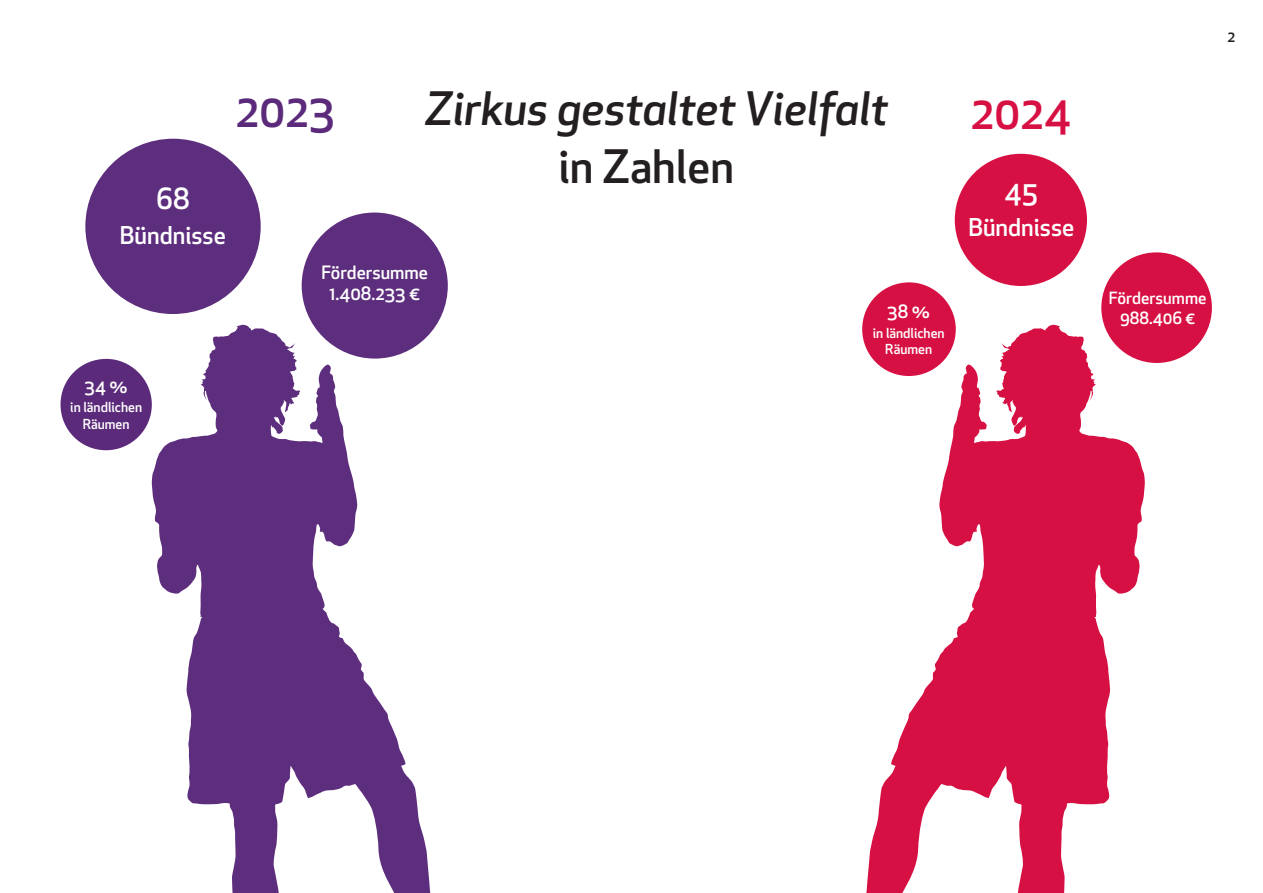
<style>
.page{position:relative;width:1263px;height:893px;background:#fff}
.page>*{position:absolute;margin:0;border:0;box-sizing:border-box;transform-origin:0 0}
.t1{font:italic 500 45px "Apex New";color:#231f20}
.t2{font:500 45px "Apex New";color:#231f20}
.t3{font:500 45px "Apex New";color:#5b2a7a}
.t4{font:500 45px "Apex New";color:#d71043}
.t5{font:500 28.5px "Apex New";color:#fff}
.t6{font:500 24px "Apex New";color:#fff}
.t7{font:500 18px/21.6px "Apex New";color:#fff;text-align:center}
.t8{font:500 16.5px/19.8px "Apex New";color:#fff;text-align:center}
.t9{font:500 15px "Apex New";color:#231f20}
.t10{font:500 13.5px/16.5px "Apex New";color:#fff;text-align:center}
</style>
<div class="page">
<div style="left:85px;top:139px;width:176px;height:175px;background:#5e2e7e;border-radius:88px"></div>
<div style="left:302px;top:213px;width:146px;height:146px;background:#5e2e7e;border-radius:50%"></div>
<div style="left:61px;top:359px;width:91px;height:91px;background:#5b2a7a;border-radius:50%"></div>
<svg style="left:152px;top:324px;width:285px;height:569px;fill:#5e2e7e"></svg>
<svg style="left:862px;top:324px;width:283px;height:569px;fill:#d71043"></svg>
<div style="left:955px;top:154px;width:132px;height:132px;background:#d71043;border-radius:66px"></div>
<div style="left:1101px;top:252px;width:111px;height:111px;background:#d71043;border-radius:50%"></div>
<div style="left:862px;top:282px;width:94px;height:94px;background:#d71043;border-radius:50%"></div>
<h2 class="t5" style="left:156px;top:180px;width:35px">68</h2>
<h3 class="t6" style="left:120px;top:219px;width:108px">Bündnisse</h3>
<h3 class="t7" style="left:85px;top:375px;width:45px">34 %</h3>
<p class="t10" style="left:70px;top:399px;width:73px">in ländlichen<br>Räumen</p>
<h1 class="t3" style="left:236px;top:80px;width:101px">2023</h1>
<h1 class="t1" style="left:425px;top:79px;width:464px">Zirkus gestaltet Vielfalt</h1>
<h1 class="t2" style="left:558px;top:136px;width:177px">in Zahlen</h1>
<h3 class="t7" style="left:321px;top:261px;width:108px">Fördersumme<br>1.408.233 €</h3>
<h3 class="t7" style="left:887px;top:301px;width:44px">38 %</h3>
<p class="t10" style="left:873px;top:324px;width:73px">in ländlichen<br>Räumen</p>
<h1 class="t4" style="left:971px;top:83px;width:102px">2024</h1>
<h2 class="t5" style="left:1005px;top:172px;width:35px">45</h2>
<h3 class="t6" style="left:968px;top:211px;width:108px">Bündnisse</h3>
<p class="t9" style="left:1227px;top:27px;width:9px">2</p>
<p class="t8" style="left:1109px;top:288px;width:99px">Fördersumme<br>988.406 €</p>
</div>
